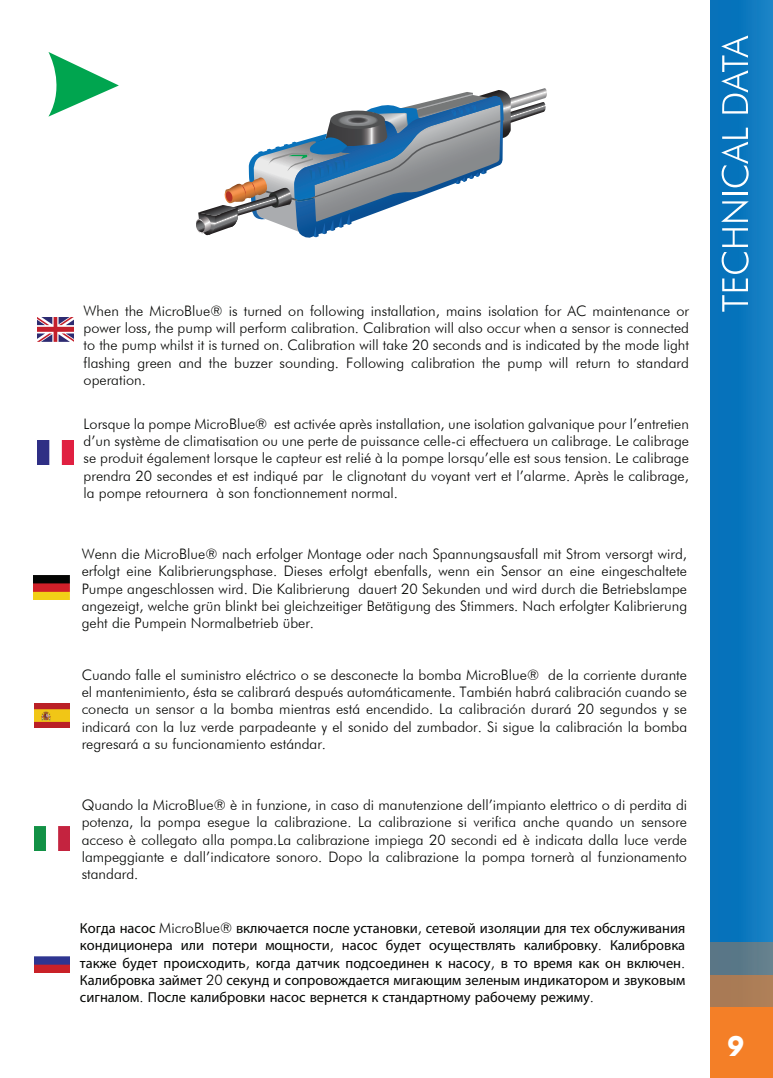
<style>
.page{position:relative;width:773px;height:1078px;background:#fff}
.page>*{position:absolute;margin:0;border:0;box-sizing:border-box;transform-origin:0 0}
.t1{font:italic 700 28px "Futura BT";color:#fff}
.t2{font:300 14.5px/17.2px "Futura BT";color:#040503;text-align:justify}
.t3{font:14.5px/17.2px "Myriad Pro";color:#040503;text-align:justify}
.s1{font-family:"Futura BT";font-weight:300}
</style>
<div class="page">
<svg style="left:48px;top:52px;width:71px;height:65px"></svg>
<div style="left:710px;top:0;width:62px;height:1077px;background:linear-gradient(to right,#006db7,#1881c5)"></div>
<div style="left:710px;top:1007px;width:62px;height:70px;background:#f47f27"></div>
<div style="left:710px;top:974px;width:62px;height:33px;background:#a97b55"></div>
<div style="left:710px;top:941px;width:62px;height:33px;background:#5a7787"></div>
<svg style="left:721px;top:228px;width:27px;height:83px;background:#3d92ca"></svg>
<svg style="left:721px;top:201px;width:27px;height:21px"></svg>
<hr style="left:722px;top:192px;width:25px;height:3px;background:#fff">
<svg style="left:721px;top:128px;width:27px;height:59px;background:#3990c9"></svg>
<svg style="left:721px;top:36px;width:26px;height:77px;background:#4094cb"></svg>
<img style="left:38px;top:441px;width:35px;height:23px">
<img style="left:38px;top:317px;width:35px;height:24px">
<img style="left:34px;top:575px;width:36px;height:24px">
<img style="left:34px;top:826px;width:35px;height:23px">
<img style="left:34px;top:703px;width:35px;height:24px">
<img style="left:34px;top:956px;width:35px;height:16px">
<svg style="left:196px;top:88px;width:351px;height:149px"></svg>
<p class="t2" style="left:84px;top:301px;width:607px">When the MicroBlue® is turned on following installation, mains isolation for AC maintenance or power loss, the pump will perform calibration. Calibration will also occur when a sensor is connected to the pump whilst it is turned on. Calibration will take 20 seconds and is indicated by the mode light flashing green and the buzzer sounding. Following calibration the pump will return to standard operation.</p>
<p class="t2" style="left:84px;top:414px;width:606px">Lorsque la pompe MicroBlue® est activée après installation, une isolation galvanique pour l’entretien d’un système de climatisation ou une perte de puissance celle-ci effectuera un calibrage. Le calibrage se produit également lorsque le capteur est relié à la pompe lorsqu’elle est sous tension. Le calibrage prendra 20 secondes et est indiqué par le clignotant du voyant vert et l’alarme. Après le calibrage, la pompe retournera à son fonctionnement normal.</p>
<p class="t2" style="left:82px;top:545px;width:607px">Wenn die MicroBlue® nach erfolger Montage oder nach Spannungsausfall mit Strom versorgt wird, erfolgt eine Kalibrierungsphase. Dieses erfolgt ebenfalls, wenn ein Sensor an eine eingeschaltete Pumpe angeschlossen wird. Die Kalibrierung dauert 20 Sekunden und wird durch die Betriebslampe angezeigt, welche grün blinkt bei gleichzeitiger Betätigung des Stimmers. Nach erfolgter Kalibrierung geht die Pumpein Normalbetrieb über.</p>
<p class="t2" style="left:82px;top:665px;width:607px">Cuando falle el suministro eléctrico o se desconecte la bomba MicroBlue® de la corriente durante el mantenimiento, ésta se calibrará después automáticamente. También habrá calibración cuando se conecta un sensor a la bomba mientras está encendido. La calibración durará 20 segundos y se indicará con la luz verde parpadeante y el sonido del zumbador. Si sigue la calibración la bomba regresará a su funcionamiento estándar.</p>
<p class="t2" style="left:82px;top:795px;width:607px">Quando la MicroBlue® è in funzione, in caso di manutenzione dell’impianto elettrico o di perdita di potenza, la pompa esegue la calibrazione. La calibrazione si verifica anche quando un sensore acceso è collegato alla pompa.La calibrazione impiega 20 secondi ed è indicata dalla luce verde lampeggiante e dall’indicatore sonoro. Dopo la calibrazione la pompa tornerà al funzionamento standard.</p>
<p class="t3" style="left:80px;top:918px;width:607px">Когда насос <span class="s1">MicroBlue®</span> включается после установки<span class="s1">,</span> сетевой изоляции для тех обслуживания кондиционера или потери мощности<span class="s1">,</span> насос будет осуществлять калибровку<span class="s1">.</span> Калибровка также будет происходить<span class="s1">,</span> когда датчик подсоединен к насосу<span class="s1">,</span> в то время как он включен<span class="s1">.<br></span>Калибровка займет <span class="s1">20</span> секунд и сопровождается мигающим зеленым индикатором и звуковым сигналом<span class="s1">.</span> После калибровки насос вернется к стандартному рабочему режиму<span class="s1">.</span></p>
<h1 class="t1" style="left:726px;top:1029px;width:19px">9</h1>
</div>
